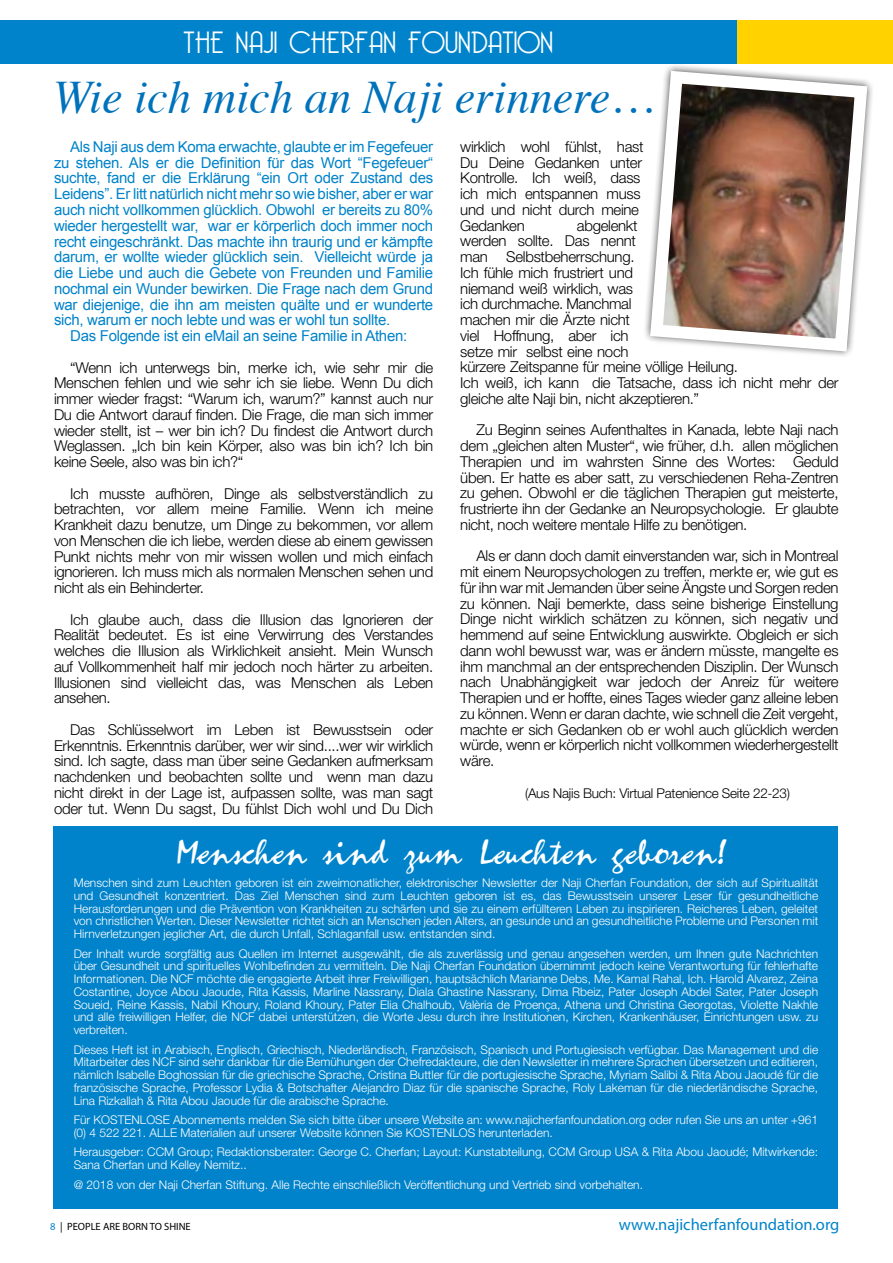
<style>
.page{position:relative;width:893px;height:1263px;background:#fff}
.page>*{position:absolute;margin:0;border:0;box-sizing:border-box;transform-origin:0 0}
.t1{font:italic 46.5px "Times";color:#0072bc}
.t2{font:33px "Mariah";color:#fff}
.t3{font:300 30px "Bellerose";color:#fff}
.t4{font:16.5px "Myriad Pro";color:#0083ca}
.t5{font:300 15px/15.8px "Helvetica Neue LT Std";letter-spacing:-.02em;color:#000;text-align:justify}
.t6{font:15px "Arial";letter-spacing:-.02em;color:#0083ca}
.t7{font:300 13.5px "Helvetica Neue LT Std";letter-spacing:-.02em;color:#000}
.t8{font:300 12px/12.8px "Helvetica Neue LT Std";color:#fff;text-align:justify}
.t9{font:10.5px "Myriad Pro";color:#000}
.s1{color:#0083ca}
</style>
<div class="page">
<div style="left:0;top:21px;width:737px;height:43px;background:#0083ca"></div>
<div style="left:737px;top:21px;width:156px;height:43px;background:#ffd200"></div>
<div style="left:53px;top:827px;width:785px;height:382px;background:#0083ca"></div>
<svg style="left:645px;top:65px;width:227px;height:291px"></svg>
<h3 class="t3" style="left:184px;top:25px;width:371px">THE NAJI CHERFAN FOUNDATION</h3>
<h1 class="t1" style="left:53px;top:57px;width:600px">Wie ich mich an Naji erinnere…</h1>
<p class="t6" style="left:70px;top:137px;width:364px">Als Naji aus dem Koma erwachte, glaubte er im Fegefeuer</p>
<p class="t6" style="left:54px;top:153px;width:381px">zu stehen. Als er die Definition für das Wort “Fegefeuer“</p>
<p class="t6" style="left:54px;top:168px;width:381px">suchte, fand er die Erklärung “ein Ort oder Zustand des</p>
<p class="t6" style="left:54px;top:184px;width:381px">Leidens”. Er litt natürlich nicht mehr so wie bisher, aber er war</p>
<p class="t6" style="left:54px;top:200px;width:381px">auch nicht vollkommen glücklich. Obwohl er bereits zu 80%</p>
<p class="t6" style="left:54px;top:216px;width:381px">wieder hergestellt war, war er körperlich doch immer noch</p>
<p class="t6" style="left:54px;top:231px;width:381px">recht eingeschränkt. Das machte ihn traurig und er kämpfte</p>
<p class="t6" style="left:54px;top:247px;width:381px">darum, er wollte wieder glücklich sein. Vielleicht würde ja</p>
<p class="t6" style="left:54px;top:263px;width:381px">die Liebe und auch die Gebete von Freunden und Familie</p>
<p class="t6" style="left:54px;top:279px;width:381px">nochmal ein Wunder bewirken. Die Frage nach dem Grund</p>
<p class="t6" style="left:54px;top:294px;width:381px">war diejenige, die ihn am meisten quälte und er wunderte</p>
<p class="t6" style="left:54px;top:310px;width:338px">sich, warum er noch lebte und was er wohl tun sollte.</p>
<p class="t6" style="left:70px;top:326px;width:339px">Das Folgende ist ein eMail an seine Familie in Athen:</p>
<p class="t5" style="left:54px;top:359px;width:381px;text-indent:16px">“Wenn ich unterwegs bin, merke ich, wie sehr mir die Menschen fehlen und wie sehr ich sie liebe. Wenn Du dich immer wieder fragst: “Warum ich, warum?” kannst auch nur Du die Antwort darauf finden. Die Frage, die man sich immer wieder stellt, ist – wer bin ich? Du findest die Antwort durch Weglassen. „Ich bin kein Körper, also was bin ich? Ich bin keine Seele, also was bin ich?“</p>
<p class="t5" style="left:54px;top:485px;width:381px;text-indent:16px">Ich musste aufhören, Dinge als selbstverständlich zu betrachten, vor allem meine Familie. Wenn ich meine Krankheit dazu benutze, um Dinge zu bekommen, vor allem von Menschen die ich liebe, werden diese ab einem gewissen Punkt nichts mehr von mir wissen wollen und mich einfach ignorieren. Ich muss mich als normalen Menschen sehen und nicht als ein Behinderter.</p>
<p class="t5" style="left:54px;top:611px;width:381px;text-indent:16px">Ich glaube auch, dass die Illusion das Ignorieren der Realität bedeutet. Es ist eine Verwirrung des Verstandes welches die Illusion als Wirklichkeit ansieht. Mein Wunsch auf Vollkommenheit half mir jedoch noch härter zu arbeiten.<br>Illusionen sind vielleicht das, was Menschen als Leben ansehen.</p>
<p class="t5" style="left:54px;top:721px;width:381px;text-indent:16px">Das Schlüsselwort im Leben ist Bewusstsein oder Erkenntnis. Erkenntnis darüber, wer wir sind....wer wir wirklich sind. Ich sagte, dass man über seine Gedanken aufmerksam nachdenken und beobachten sollte und wenn man dazu nicht direkt in der Lage ist, aufpassen sollte, was man sagt oder tut. Wenn Du sagst, Du fühlst Dich wohl und Du Dich</p>
<p class="t5" style="left:460px;top:138px;width:185px;text-align:left">wirklich wohl fühlst, hast<br>Du Deine Gedanken unter<br>Kontrolle. Ich weiß, dass ich mich entspannen muss und und nicht durch meine<br>Gedanken</p>
<p class="t5" style="left:460px;top:217px;width:380px;text-align:left;text-indent:117px">abgelenkt<br>werden sollte. Das nennt<br>man Selbstbeherrschung.<br>Ich fühle mich frustriert und<br>niemand weiß wirklich, was<br>ich durchmache. Manchmal<br>machen mir die Ärzte nicht<br>viel Hoffnung, aber ich<br>setze mir selbst eine noch<br>kürzere Zeitspanne für meine völlige Heilung.<br>Ich weiß, ich kann die Tatsache, dass ich nicht mehr der gleiche alte Naji bin, nicht akzeptieren.”</p>
<p class="t5" style="left:460px;top:422px;width:380px;text-indent:16px">Zu Beginn seines Aufenthaltes in Kanada, lebte Naji nach dem „gleichen alten Muster“, wie früher, d.h. allen möglichen Therapien und im wahrsten Sinne des Wortes: Geduld üben. Er hatte es aber satt, zu verschiedenen Reha-Zentren zu gehen. Obwohl er die täglichen Therapien gut meisterte, frustrierte ihn der Gedanke an Neuropsychologie. Er glaubte nicht, noch weitere mentale Hilfe zu benötigen.</p>
<p class="t5" style="left:460px;top:548px;width:380px;text-indent:16px">Als er dann doch damit einverstanden war, sich in Montreal mit einem Neuropsychologen zu treffen, merkte er, wie gut es für ihn war mit Jemanden über seine Ängste und Sorgen reden zu können. Naji bemerkte, dass seine bisherige Einstellung Dinge nicht wirklich schätzen zu können, sich negativ und hemmend auf seine Entwicklung auswirkte. Obgleich er sich dann wohl bewusst war, was er ändern müsste, mangelte es ihm manchmal an der entsprechenden Disziplin. Der Wunsch nach Unabhängigkeit war jedoch der Anreiz für weitere Therapien und er hoffte, eines Tages wieder ganz alleine leben zu können. Wenn er daran dachte, wie schnell die Zeit vergeht, machte er sich Gedanken ob er wohl auch glücklich werden würde, wenn er körperlich nicht vollkommen wiederhergestellt wäre.</p>
<p class="t7" style="left:525px;top:784px;width:266px">(Aus Najis Buch: Virtual Patenience Seite 22-23)</p>
<h2 class="t2" style="left:174px;top:833px;width:552px">Menschen sind zum Leuchten geboren!</h2>
<p class="t8" style="left:74px;top:876px;width:746px">Menschen sind zum Leuchten geboren ist ein zweimonatlicher, elektronischer Newsletter der Naji Cherfan Foundation, der sich auf Spiritualität und Gesundheit konzentriert. Das Ziel Menschen sind zum Leuchten geboren ist es, das Bewusstsein unserer Leser für gesundheitliche Herausforderungen und die Prävention von Krankheiten zu schärfen und sie zu einem erfüllteren Leben zu inspirieren. Reicheres Leben, geleitet von christlichen Werten. Dieser Newsletter richtet sich an Menschen jeden Alters, an gesunde und an gesundheitliche Probleme und Personen mit Hirnverletzungen jeglicher Art, die durch Unfall, Schlaganfall usw. entstanden sind.</p>
<p class="t8" style="left:74px;top:947px;width:746px">Der Inhalt wurde sorgfältig aus Quellen im Internet ausgewählt, die als zuverlässig und genau angesehen werden, um Ihnen gute Nachrichten über Gesundheit und spirituelles Wohlbefinden zu vermitteln. Die Naji Cherfan Foundation übernimmt jedoch keine Verantwortung für fehlerhafte Informationen. Die NCF möchte die engagierte Arbeit ihrer Freiwilligen, hauptsächlich Marianne Debs, Me. Kamal Rahal, Ich. Harold Alvarez, Zeina Costantine, Joyce Abou Jaoude, Rita Kassis, Marline Nassrany, Diala Ghastine Nassrany, Dima Rbeiz, Pater Joseph Abdel Sater, Pater Joseph Soueid, Reine Kassis, Nabil Khoury, Roland Khoury, Pater Elia Chalhoub, Valèria de Proença, Athena und Christina Georgotas, Violette Nakhle und alle freiwilligen Helfer, die NCF dabei unterstützen, die Worte Jesu durch ihre Institutionen, Kirchen, Krankenhäuser, Einrichtungen usw. zu verbreiten.</p>
<p class="t8" style="left:74px;top:1043px;width:746px">Dieses Heft ist in Arabisch, Englisch, Griechisch, Niederländisch, Französisch, Spanisch und Portugiesisch verfügbar. Das Management und die Mitarbeiter des NCF sind sehr dankbar für die Bemühungen der Chefredakteure, die den Newsletter in mehrere Sprachen übersetzen und editieren, nämlich Isabelle Boghossian für die griechische Sprache, Cristina Buttler für die portugiesische Sprache, Myriam Salibi &amp; Rita Abou Jaoudé für die französische Sprache, Professor Lydia &amp; Botschafter Alejandro Diaz für die spanische Sprache, Roly Lakeman für die niederländische Sprache, Lina Rizkallah &amp; Rita Abou Jaoude für die arabische Sprache.</p>
<p class="t8" style="left:74px;top:1113px;width:746px">Für KOSTENLOSE Abonnements melden Sie sich bitte über unsere Website an: www.najicherfanfoundation.org oder rufen Sie uns an unter +961 (0) 4 522 221. ALLE Materialien auf unserer Website können Sie KOSTENLOS herunterladen.</p>
<p class="t8" style="left:74px;top:1145px;width:746px">Herausgeber: CCM Group; Redaktionsberater: George C. Cherfan; Layout: Kunstabteilung, CCM Group USA &amp; Rita Abou Jaoudé; Mitwirkende:<br>Sana Cherfan und Kelley Nemitz..</p>
<p class="t8" style="left:74px;top:1178px;width:571px">@ 2018 von der Naji Cherfan Stiftung. Alle Rechte einschließlich Veröffentlichung und Vertrieb sind vorbehalten.</p>
<p class="t9" style="left:50px;top:1220px;width:142px"><span class="s1">8</span> | PEOPLE ARE BORN TO SHINE</p>
<p class="t4" style="left:619px;top:1214px;width:222px">www.najicherfanfoundation.org</p>
</div>
